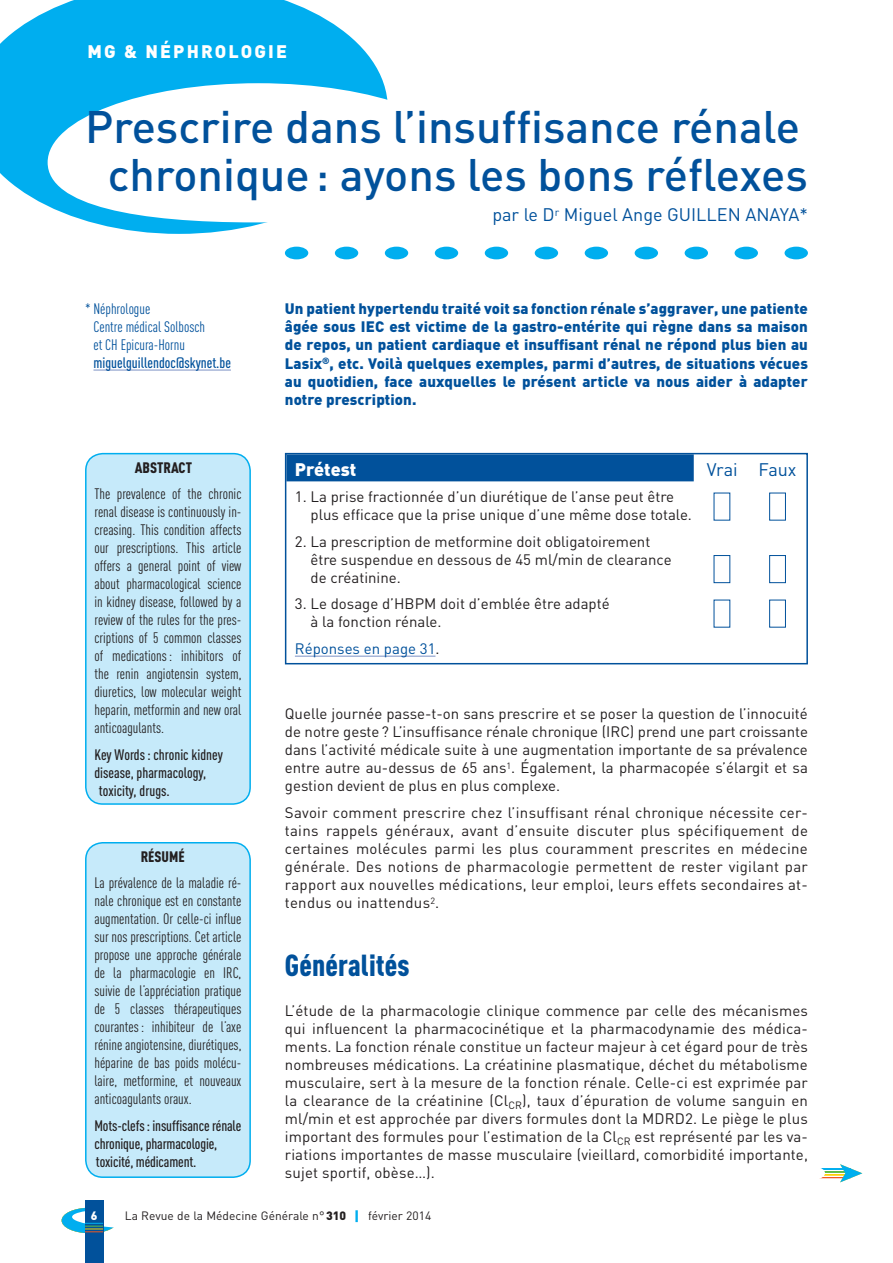
<style>
.page{position:relative;width:893px;height:1263px;background:#fff}
.page>*{position:absolute;margin:0;border:0;box-sizing:border-box;transform-origin:0 0}
.Titre_géné{font:500 45px "DIN";color:#01519b}
.Titre1{font:900 30px "DIN Cond";letter-spacing:.005em;color:#01519b}
.auteur{font:18px "DIN";color:#01519b}
.txt_2après{font:900 18px "DIN";letter-spacing:.12em;color:#fff}
.txt_2après-2{font:18px "DIN";letter-spacing:-.005em;color:#01519b}
.txt_2après-3{font:900 18px "DIN";color:#fff}
.txt{font:15px/18px "DIN";color:#231f20}
.Résumé{font:15px/18px "DIN Cond";color:#231f20;text-align:justify}
.txt-2{font:900 15px/18px "DIN";letter-spacing:.005em;color:#01519b;text-align:justify}
.Résumé_motsclefs{font:500 15px/18px "DIN Cond";letter-spacing:-.01em;color:#231f20}
.auteur_réf{font:15px/18px "DIN Cond";color:#01519b}
.txt-3{font:15px "DIN";color:#01519b}
.RdR_Titre1{font:900 15px "DIN Cond";color:#231f20}
.t1{font:12px "DIN";color:#231f20}
.Pagination{font:900 12px "DIN";color:#fff}
.s1{font-weight:500}
.s2{color:#231f20}
.s3{font-weight:900}
</style>
<div class="page">
<div style="left:62px;top:1208px;width:56px;height:25px;background:#00aeef;border-radius:50%"></div>
<div style="left:85px;top:1200px;width:18px;height:63px;background:#01519b"></div>
<svg style="left:72px;top:1207px;width:46px;height:25px"></svg>
<svg style="left:355px;top:1210px;width:3px;height:12px"></svg>
<hr style="left:819px;top:1169px;width:32px;height:1px;background:#00aeef">
<hr style="left:819px;top:1171px;width:36px;height:1px;background:#60bb46">
<hr style="left:819px;top:1174px;width:36px;height:1px;background:#fed105">
<hr style="left:819px;top:1177px;width:32px;height:1px;background:#f15921">
<svg style="left:840px;top:1164px;width:22px;height:18px"></svg>
<div style="left:808px;top:1167px;width:17px;height:12px;background:#fff;border-radius:50%"></div>
<div style="left:86px;top:454px;width:164px;height:350px;background:#c6eafa;border-radius:17px"></div>
<div style="left:85px;top:453px;width:166px;height:352px;border:2px solid #00aeef;border-radius:17px"></div>
<hr style="left:93px;top:370px;width:138px;height:1px;background:#7b91c4">
<svg style="left:0;top:0;width:384px;height:234px;fill:#00aeef"></svg>
<svg style="left:48px;top:83px;width:340px;height:139px"></svg>
<div style="left:285px;top:247px;width:23px;height:12px;background:#00aeef;border-radius:50%"></div>
<div style="left:335px;top:247px;width:23px;height:12px;background:#00aeef;border-radius:50%"></div>
<div style="left:385px;top:247px;width:23px;height:12px;background:#00aeef;border-radius:50%"></div>
<div style="left:435px;top:247px;width:23px;height:12px;background:#00aeef;border-radius:50%"></div>
<div style="left:485px;top:247px;width:23px;height:12px;background:#00aeef;border-radius:50%"></div>
<div style="left:535px;top:247px;width:23px;height:12px;background:#00aeef;border-radius:50%"></div>
<div style="left:585px;top:247px;width:23px;height:12px;background:#00aeef;border-radius:50%"></div>
<div style="left:635px;top:247px;width:23px;height:12px;background:#00aeef;border-radius:50%"></div>
<div style="left:685px;top:247px;width:23px;height:12px;background:#00aeef;border-radius:50%"></div>
<div style="left:735px;top:247px;width:23px;height:12px;background:#00aeef;border-radius:50%"></div>
<div style="left:784px;top:247px;width:24px;height:12px;background:#00aeef;border-radius:50%"></div>
<div style="left:86px;top:843px;width:164px;height:334px;background:#c6eafa;border-radius:17px"></div>
<div style="left:85px;top:842px;width:166px;height:336px;border:2px solid #00aeef;border-radius:17px"></div>
<div style="left:286px;top:454px;width:408px;height:27px;background:#01519b"></div>
<hr style="left:295px;top:656px;width:140px;height:1px;background:#7b91c4">
<div style="left:769px;top:493px;width:17px;height:27px;background:#fff;border:1px solid #01519b"></div>
<div style="left:714px;top:555px;width:16px;height:28px;background:#fff;border:1px solid #01519b"></div>
<div style="left:769px;top:555px;width:17px;height:28px;background:#fff;border:1px solid #01519b"></div>
<div style="left:769px;top:600px;width:17px;height:27px;background:#fff;border:1px solid #01519b"></div>
<div style="left:285px;top:453px;width:523px;height:211px;border:2px solid #01519b"></div>
<p class="txt_2après" style="left:88px;top:39px;width:201px">MG &amp; NÉPHROLOGIE</p>
<p class="Titre_géné" style="left:85px;top:98px;width:717px">Prescrire dans l’insuffisance rénale</p>
<p class="Titre_géné" style="left:108px;top:146px;width:702px">chronique: ayons les bons réflexes</p>
<p class="auteur" style="left:492px;top:203px;width:317px">par le D<sup>r</sup> Miguel Ange GUILLEN ANAYA*</p>
<p class="auteur_réf" style="left:93px;top:299px;width:139px;text-indent:-8px">* Néphrologue<br>Centre médical Solbosch<br>et CH Epicura-Hornu <span class="s1">miguelguillendoc@skynet.be</span></p>
<p class="RdR_Titre1" style="left:135px;top:458px;width:59px">ABSTRACT</p>
<p class="Résumé" style="left:94px;top:485px;width:149px">The prevalence of the chronic renal disease is continuously in&shy;creasing. This condition affects our prescriptions. This article offers a general point of view about pharmacological science in kidney disease, followed by a review of the rules for the pres&shy;criptions of 5 common classes of medications: inhibitors of the renin angiotensin system, diuretics, low molecular weight heparin, metformin and new oral anticoagulants.</p>
<p class="Résumé_motsclefs" style="left:94px;top:745px;width:130px">Key Words: chronic kidney</p>
<p class="Résumé_motsclefs" style="left:94px;top:763px;width:113px">disease, pharmacology,</p>
<p class="Résumé_motsclefs" style="left:99px;top:781px;width:72px">toxicity, drugs.</p>
<p class="RdR_Titre1" style="left:141px;top:847px;width:45px">RÉSUMÉ</p>
<p class="Résumé" style="left:94px;top:874px;width:149px">La prévalence de la maladie ré&shy;nale chronique est en constante augmentation. Or celle-ci influe sur nos prescriptions. Cet article propose une approche générale de la pharmacologie en IRC, suivie de l’appréciation pratique de 5 classes thérapeutiques courantes: inhibiteur de l’axe rénine angiotensine, diurétiques, héparine de bas poids molécu&shy;laire, metformine, et nouveaux anticoagulants oraux.</p>
<p class="Résumé_motsclefs" style="left:94px;top:1116px;width:149px">Mots-clefs: insuffisance rénale chronique, pharmacologie, toxicité, médicament.</p>
<p class="txt-2" style="left:285px;top:299px;width:525px">Un patient hypertendu traité voit sa fonction rénale s’aggraver, une patiente âgée sous IEC est victime de la gastro-entérite qui règne dans sa maison de repos, un patient cardiaque et insuffisant rénal ne répond plus bien au Lasix<sup>®</sup>, etc. Voilà quelques exemples, parmi d’autres, de situations vécues au quotidien, face auxquelles le présent article va nous aider à adapter notre prescription.</p>
<p class="txt_2après-3" style="left:295px;top:457px;width:63px">Prétest</p>
<p class="txt_2après-2" style="left:707px;top:458px;width:91px">Vrai Faux</p>
<p class="txt" style="left:311px;top:488px;width:383px;text-indent:-16px">1. La prise fractionnée d’un diurétique de l’anse peut être plus efficace que la prise unique d’une même dose totale.</p>
<p class="txt" style="left:311px;top:532px;width:363px;text-indent:-16px">2. La prescription de metformine doit obligatoirement être suspendue en dessous de 45 ml/min de clearance de créatinine.</p>
<p class="txt" style="left:311px;top:595px;width:301px;text-indent:-16px">3. Le dosage d’HBPM doit d’emblée être adapté à la fonction rénale.</p>
<p class="txt-3" style="left:295px;top:639px;width:146px">Réponses en page 31<span class="s2">.</span></p>
<p class="txt" style="left:285px;top:704px;width:525px;text-align:justify">Quelle journée passe-t-on sans prescrire et se poser la question de l’innocuité de notre geste? L’insuffisance rénale chronique (IRC) prend une part croissante dans l’activité médicale suite à une augmentation importante de sa prévalence entre autre au-dessus de 65 ans<sup>1</sup>. Également, la pharmacopée s’élargit et sa gestion devient de plus en plus complexe.</p>
<p class="txt" style="left:285px;top:803px;width:525px;text-align:justify">Savoir comment prescrire chez l’insuffisant rénal chronique nécessite cer&shy;tains rappels généraux, avant d’ensuite discuter plus spécifiquement de certaines molécules parmi les plus couramment prescrites en médecine générale. Des notions de pharmacologie permettent de rester vigilant par rapport aux nouvelles médications, leur emploi, leurs effets secondaires at&shy;tendus ou inattendus<sup>2</sup>.</p>
<p class="Titre1" style="left:285px;top:947px;width:126px">Généralités</p>
<p class="txt" style="left:285px;top:1001px;width:525px;text-align:justify">L’étude de la pharmacologie clinique commence par celle des mécanismes qui influencent la pharmacocinétique et la pharmacodynamie des médica&shy;ments. La fonction rénale constitue un facteur majeur à cet égard pour de très nombreuses médications. La créatinine plasmatique, déchet du métabolisme musculaire, sert à la mesure de la fonction rénale. Celle-ci est exprimée par la clearance de la créatinine (Cl<sub>CR</sub>), taux d’épuration de volume sanguin en ml/min et est approchée par divers formules dont la MDRD2. Le piège le plus important des formules pour l’estimation de la Cl<sub>CR</sub> est représenté par les va&shy;riations importantes de masse musculaire (vieillard, comorbidité importante, sujet sportif, obèse…).</p>
<p class="Pagination" style="left:91px;top:1208px;width:8px">6</p>
<p class="t1" style="left:125px;top:1208px;width:223px">La Revue de la Médecine Générale n°<span class="s3">310</span></p>
<p class="t1" style="left:368px;top:1208px;width:65px">février 2014</p>
</div>
